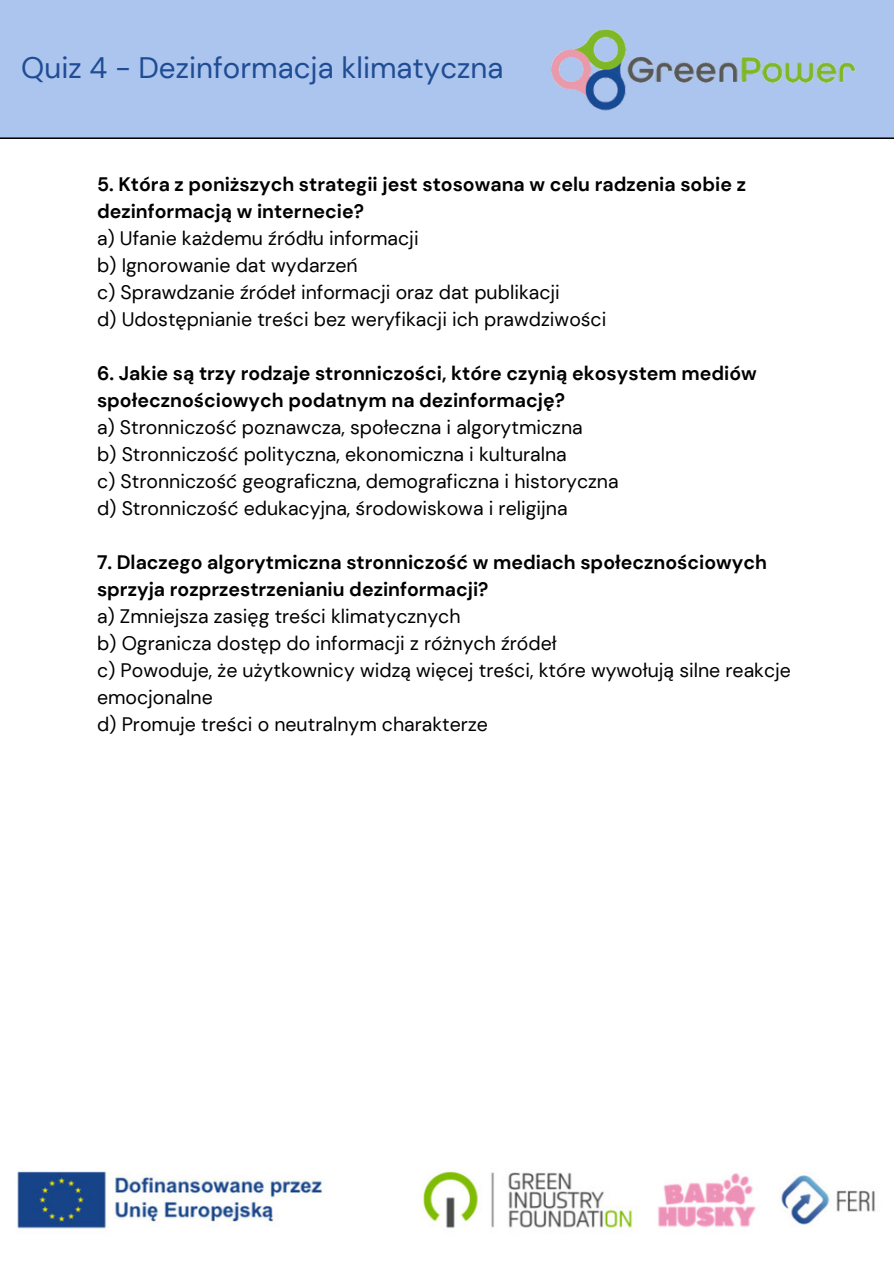
<style>
.page{position:relative;width:894px;height:1264px;background:#fff}
.page>*{position:absolute;margin:0;border:0;box-sizing:border-box;transform-origin:0 0}
.t1{font:29.55px "DM Sans";color:#204c93}
.t2{font:19.5px/27px "DM Sans";color:#000}
.t3{font:700 19.5px/27px "DM Sans";color:#000}
</style>
<div class="page">
<div style="left:0;top:0;width:893px;height:138px;background:#abc5ef"></div>
<img style="left:528px;top:20px;width:351px;height:98px">
<img style="left:17px;top:1171px;width:858px;height:59px">
<p class="t1" style="left:21px;top:49px;width:484px">Quiz 4 - Dezinformacja klimatyczna</p>
<p class="t3" style="left:97px;top:170px;width:650px">5. Która z poniższych strategii jest stosowana w celu radzenia sobie z dezinformacją w internecie?</p>
<p class="t2" style="left:97px;top:224px;width:323px">a) Ufanie każdemu źródłu informacji</p>
<p class="t2" style="left:97px;top:251px;width:262px">b) Ignorowanie dat wydarzeń</p>
<p class="t2" style="left:97px;top:278px;width:464px">c) Sprawdzanie źródeł informacji oraz dat publikacji</p>
<p class="t2" style="left:97px;top:305px;width:510px">d) Udostępnianie treści bez weryfikacji ich prawdziwości</p>
<p class="t3" style="left:97px;top:359px;width:661px">6. Jakie są trzy rodzaje stronniczości, które czynią ekosystem mediów społecznościowych podatnym na dezinformację?</p>
<p class="t2" style="left:97px;top:413px;width:487px">a) Stronniczość poznawcza, społeczna i algorytmiczna</p>
<p class="t2" style="left:97px;top:440px;width:471px">b) Stronniczość polityczna, ekonomiczna i kulturalna</p>
<p class="t2" style="left:97px;top:467px;width:523px">c) Stronniczość geograficzna, demograficzna i historyczna</p>
<p class="t2" style="left:97px;top:494px;width:472px">d) Stronniczość edukacyjna, środowiskowa i religijna</p>
<p class="t3" style="left:97px;top:548px;width:671px">7. Dlaczego algorytmiczna stronniczość w mediach społecznościowych sprzyja rozprzestrzenianiu dezinformacji?</p>
<p class="t2" style="left:97px;top:602px;width:365px">a) Zmniejsza zasięg treści klimatycznych</p>
<p class="t2" style="left:97px;top:629px;width:461px">b) Ogranicza dostęp do informacji z różnych źródeł</p>
<p class="t2" style="left:97px;top:656px;width:695px">c) Powoduje, że użytkownicy widzą więcej treści, które wywołują silne reakcje emocjonalne</p>
<p class="t2" style="left:97px;top:710px;width:392px">d) Promuje treści o neutralnym charakterze</p>
</div>
